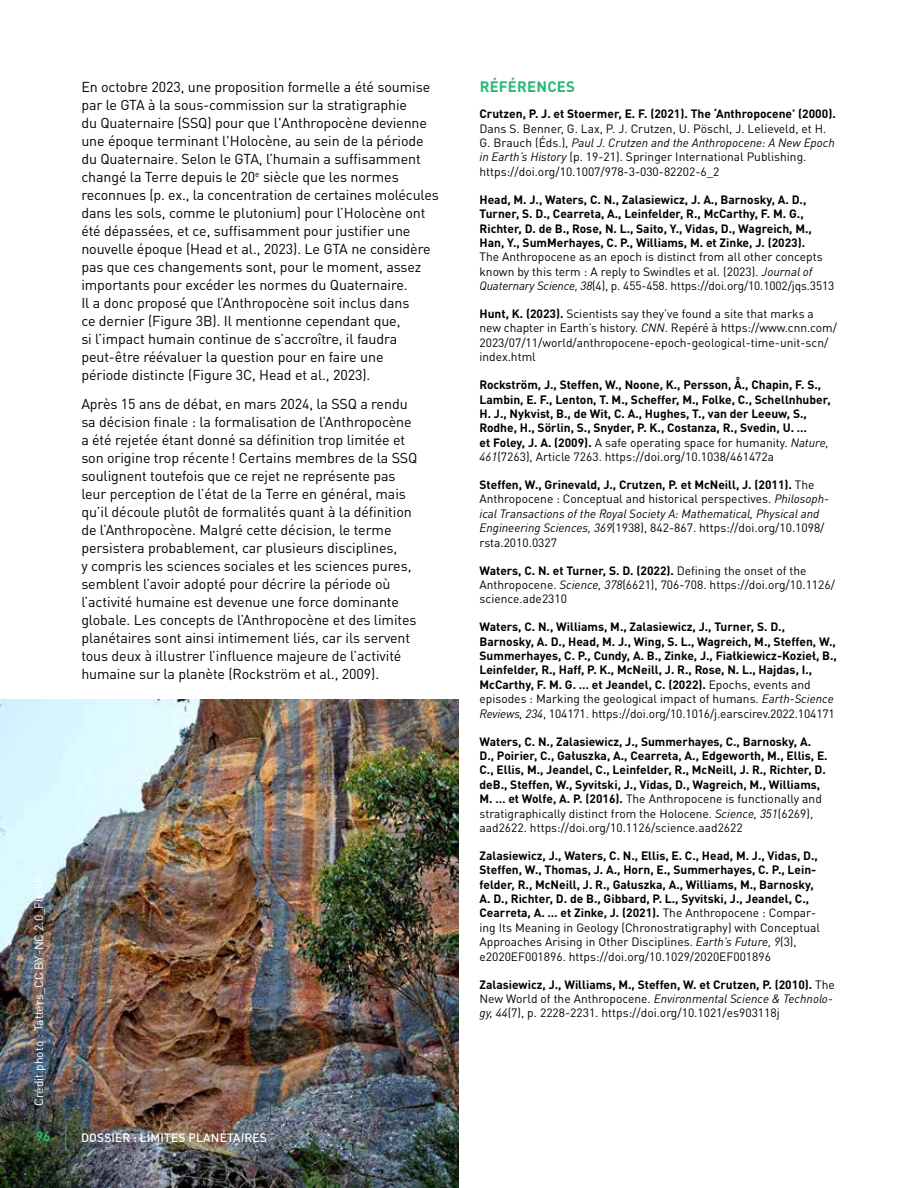
<style>
.page{position:relative;width:918px;height:1188px;background:#fff}
.page>*{position:absolute;margin:0;border:0;box-sizing:border-box;transform-origin:0 0}
.t1{font:700 15px "DIN Pro";letter-spacing:.015em;color:#2bb673}
.t2{font:14.25px/18px "DIN Pro";letter-spacing:-.005em;color:#000}
.t3{font:700 13.5px "DIN Pro";color:#2bb673}
.t4{font:700 12px/14.4px "DIN Pro";color:#000}
.t5{font:12px/14.4px "DIN Pro";color:#000}
.t6{font:12px "DIN Pro";color:#fff}
.t7{font:500 12px "DIN Pro";letter-spacing:.015em;color:#fff}
.s1{font-style:italic}
.s2{font-weight:700}
.s3{font-weight:400}
.s4{font-weight:400;font-style:italic}
</style>
<div class="page">
<img style="left:0;top:700px;width:459px;height:488px">
<svg style="left:65px;top:1126px;width:1px;height:24px"></svg>
<p class="t2" style="left:81px;top:77px;width:359px">En octobre 2023, une proposition formelle a été soumise par le GTA à la sous-commission sur la stratigraphie<br>du Quaternaire (SSQ) pour que l'Anthropocène devienne une époque terminant l'Holocène, au sein de la période du Quaternaire. Selon le GTA, l’humain a suffisamment changé la Terre depuis le 20<sup>e</sup> siècle que les normes reconnues (p. ex., la concentration de certaines molécules dans les sols, comme le plutonium) pour l’Holocène ont été dépassées, et ce, suffisamment pour justifier une nouvelle époque (Head et al., 2023). Le GTA ne considère pas que ces changements sont, pour le moment, assez importants pour excéder les normes du Quaternaire.<br>Il a donc proposé que l’Anthropocène soit inclus dans<br>ce dernier (Figure 3B). Il mentionne cependant que,<br>si l’impact humain continue de s’accroître, il faudra peut-être réévaluer la question pour en faire une<br>période distincte (Figure 3C, Head et al., 2023).</p>
<p class="t2" style="left:81px;top:394px;width:338px">Après 15 ans de débat, en mars 2024, la SSQ a rendu sa décision finale : la formalisation de l’Anthropocène a été rejetée étant donné sa définition trop limitée et son origine trop récente! Certains membres de la SSQ soulignent toutefois que ce rejet ne représente pas leur perception de l’état de la Terre en général, mais qu’il découle plutôt de formalités quant à la définition de l’Anthropocène. Malgré cette décision, le terme persistera probablement, car plusieurs disciplines,<br>y compris les sciences sociales et les sciences pures, semblent l’avoir adopté pour décrire la période où l’activité humaine est devenue une force dominante globale. Les concepts de l’Anthropocène et des limites planétaires sont ainsi intimement liés, car ils servent tous deux à illustrer l’influence majeure de l’activité humaine sur la planète (Rockström et al., 2009).</p>
<p class="t6" style="left:31px;top:1106px;width:233px;rotate:-90deg">Crédit photo : Tatters_CC BY-NC 2.0_FlickR</p>
<p class="t3" style="left:36px;top:1125px;width:16px">96</p>
<p class="t7" style="left:81px;top:1128px;width:187px">DOSSIER : LIMITES PLANÉTAIRES</p>
<p class="t1" style="left:480px;top:74px;width:97px">RÉFÉRENCES</p>
<p class="t4" style="left:480px;top:105px;width:358px">Crutzen, P. J. et Stoermer, E. F. (2021). The ‘Anthropocene’ (2000).</p>
<p class="t5" style="left:480px;top:121px;width:357px">Dans S. Benner, G. Lax, P. J. Crutzen, U. Pöschl, J. Lelieveld, et H.<br>G. Brauch (Éds.), <span class="s1">Paul J. Crutzen and the Anthropocene: A New Epoch in Earth’s History</span> (p. 19‑21). Springer International Publishing. https://doi.org/10.1007/978-3-030-82202-6_2</p>
<p class="t4" style="left:480px;top:191px;width:334px">Head, M. J., Waters, C. N., Zalasiewicz, J. A., Barnosky, A. D., Turner, S. D., Cearreta, A., Leinfelder, R., McCarthy, F. M. G., Richter, D. de B., Rose, N. L., Saito, Y., Vidas, D., Wagreich, M., Han, Y., SumMerhayes, C. P., Williams, M. et Zinke, J. (2023).</p>
<p class="t5" style="left:480px;top:249px;width:356px">The Anthropocene as an epoch is distinct from all other concepts known by this term : A reply to Swindles et al. (2023). <span class="s1">Journal of<br>Quaternary Science, 38</span>(4), p. 455‑458. https://doi.org/10.1002/jqs.3513</p>
<p class="t5" style="left:480px;top:306px;width:359px"><span class="s2">Hunt, K. (2023).</span> Scientists say they’ve found a site that marks a new chapter in Earth’s history. <span class="s1">CNN</span>. Repéré à https://www.cnn.com/ 2023/07/11/world/anthropocene-epoch-geological-time-unit-scn/ index.html</p>
<p class="t4" style="left:480px;top:376px;width:353px">Rockström, J., Steffen, W., Noone, K., Persson, Å., Chapin, F. S., Lambin, E. F., Lenton, T. M., Scheffer, M., Folke, C., Schellnhuber, H. J., Nykvist, B., de Wit, C. A., Hughes, T., van der Leeuw, S., Rodhe, H., Sörlin, S., Snyder, P. K., Costanza, R., Svedin, U. …<br>et Foley, J. A. (2009). <span class="s3">A safe operating space for humanity.</span> <span class="s4">Nature, 461</span><span class="s3">(7263), Article 7263. https://doi.org/10.1038/461472a</span></p>
<p class="t5" style="left:480px;top:477px;width:351px"><span class="s2">Steffen, W., Grinevald, J., Crutzen, P. et McNeill, J. (2011).</span> The Anthropocene : Conceptual and historical perspectives. <span class="s1">Philosoph&shy;ical Transactions of the Royal Society A: Mathematical, Physical and Engineering Sciences, 369</span>(1938), 842‑867. https://doi.org/10.1098/ rsta.2010.0327</p>
<p class="t5" style="left:480px;top:563px;width:357px"><span class="s2">Waters, C. N. et Turner, S. D. (2022).</span> Defining the onset of the<br>Anthropocene. <span class="s1">Science, 378</span>(6621), 706‑708. https://doi.org/10.1126/ science.ade2310</p>
<p class="t4" style="left:480px;top:618px;width:359px">Waters, C. N., Williams, M., Zalasiewicz, J., Turner, S. D., Barnosky, A. D., Head, M. J., Wing, S. L., Wagreich, M., Steffen, W., Summerhayes, C. P., Cundy, A. B., Zinke, J., Fiałkiewicz-Kozieł, B., Leinfelder, R., Haff, P. K., McNeill, J. R., Rose, N. L., Hajdas, I., McCarthy, F. M. G. … et Jeandel, C. (2022). <span class="s3">Epochs, events and episodes : Marking the geological impact of humans.</span> <span class="s4">Earth-Science Reviews, 234</span><span class="s3">, 104171. https://doi.org/10.1016/j.earscirev.2022.104171</span></p>
<p class="t4" style="left:480px;top:733px;width:350px">Waters, C. N., Zalasiewicz, J., Summerhayes, C., Barnosky, A.<br>D., Poirier, C., Gałuszka, A., Cearreta, A., Edgeworth, M., Ellis, E.<br>C., Ellis, M., Jeandel, C., Leinfelder, R., McNeill, J. R., Richter, D. deB., Steffen, W., Syvitski, J., Vidas, D., Wagreich, M., Williams, M. … et Wolfe, A. P. (2016). <span class="s3">The Anthropocene is functionally and stratigraphically distinct from the Holocene.</span> <span class="s4">Science, 351</span><span class="s3">(6269), aad2622. https://doi.org/10.1126/science.aad2622</span></p>
<p class="t4" style="left:480px;top:847px;width:342px">Zalasiewicz, J., Waters, C. N., Ellis, E. C., Head, M. J., Vidas, D., Steffen, W., Thomas, J. A., Horn, E., Summerhayes, C. P., Lein&shy;felder, R., McNeill, J. R., Gałuszka, A., Williams, M., Barnosky, A. D., Richter, D. de B., Gibbard, P. L., Syvitski, J., Jeandel, C., Cearreta, A. … et Zinke, J. (2021). <span class="s3">The Anthropocene : Compar&shy;ing Its Meaning in Geology (Chronostratigraphy) with Conceptual Approaches Arising in Other Disciplines.</span> <span class="s4">Earth’s Future, 9</span><span class="s3">(3), e2020EF001896. https://doi.org/10.1029/2020EF001896</span></p>
<p class="t5" style="left:480px;top:977px;width:357px"><span class="s2">Zalasiewicz, J., Williams, M., Steffen, W. et Crutzen, P. (2010).</span> The<br>New World of the Anthropocene. <span class="s1">Environmental Science &amp; Technolo&shy;gy, 44</span>(7), p. 2228‑2231. https://doi.org/10.1021/es903118j</p>
</div>
